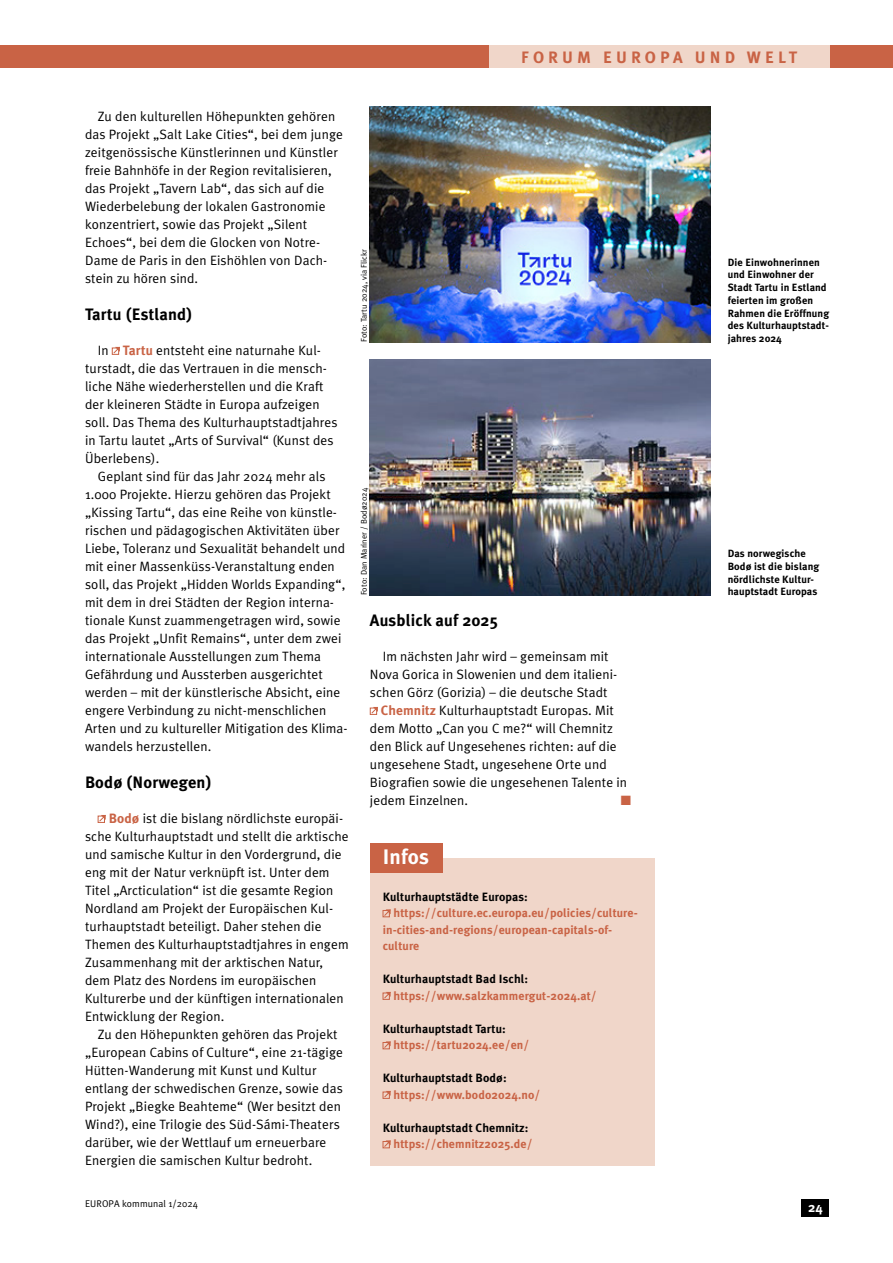
<style>
.page{position:relative;width:893px;height:1263px;background:#fff}
.page>*{position:absolute;margin:0;border:0;box-sizing:border-box;transform-origin:0 0}
.t1{font:700 21px "Meta Plus";letter-spacing:.01em;color:#fff}
.t2{font:700 16.5px "Meta Plus";letter-spacing:.01em;color:#000}
.t3{font:700 16.5px "Meta Plus";letter-spacing:.25em;color:#c96345}
.t4{font:13.5px/18px "Meta Plus Normal";letter-spacing:.01em;color:#000}
.t5{font:700 13.5px "Meta Plus";color:#fff}
.t6{font:13.5px "Zapf Dingbats ITC";color:#c96345}
.t7{font:700 12px/16.5px "Meta Plus";letter-spacing:.01em;color:#c96345}
.t8{font:700 12px "Meta Plus";letter-spacing:.01em;color:#000}
.t9{font:700 10.5px/12.8px "Meta Plus";letter-spacing:.01em;color:#000}
.t10{font:9.75px "Meta Plus Normal";letter-spacing:.01em;color:#000}
.t11{font:8.25px "Meta Plus Normal";letter-spacing:.01em;color:#000}
.s1{font-family:"Meta Plus";font-weight:700;color:#c96345}
</style>
<div class="page">
<div style="left:0;top:46px;width:893px;height:22px;background:#c96345"></div>
<div style="left:489px;top:46px;width:340px;height:22px;background:#f0d6c9"></div>
<div style="left:112px;top:348px;width:7px;height:7px;border:1px solid #c96345"></div>
<svg style="left:113px;top:346px;width:7px;height:8px"></svg>
<div style="left:98px;top:816px;width:7px;height:7px;border:1px solid #c96345"></div>
<svg style="left:99px;top:815px;width:7px;height:7px"></svg>
<div style="left:370px;top:708px;width:7px;height:7px;border:1px solid #c96345"></div>
<svg style="left:371px;top:706px;width:7px;height:8px"></svg>
<img style="left:370px;top:106px;width:341px;height:236px">
<div style="left:370px;top:858px;width:285px;height:307px;background:#f0d6c9"></div>
<div style="left:383px;top:910px;width:7px;height:7px;border:1px solid #c96345"></div>
<svg style="left:384px;top:909px;width:7px;height:7px"></svg>
<div style="left:383px;top:993px;width:7px;height:7px;border:1px solid #c96345"></div>
<svg style="left:384px;top:991px;width:7px;height:8px"></svg>
<div style="left:383px;top:1042px;width:7px;height:7px;border:1px solid #c96345"></div>
<svg style="left:384px;top:1041px;width:7px;height:7px"></svg>
<div style="left:383px;top:1092px;width:7px;height:7px;border:1px solid #c96345"></div>
<svg style="left:384px;top:1090px;width:7px;height:8px"></svg>
<div style="left:383px;top:1141px;width:7px;height:7px;border:1px solid #c96345"></div>
<svg style="left:384px;top:1140px;width:7px;height:7px"></svg>
<div style="left:370px;top:843px;width:72px;height:30px;background:#c96345"></div>
<img style="left:370px;top:360px;width:341px;height:235px">
<div style="left:801px;top:1199px;width:28px;height:17px;background:#000"></div>
<p class="t3" style="left:521px;top:48px;width:278px">FORUM EUROPA UND WELT</p>
<p class="t4" style="left:85px;top:107px;width:259px;text-indent:13px">Zu den kulturellen Höhepunkten gehören das Projekt „Salt Lake Cities“, bei dem junge zeitgenössische Künstlerinnen und Künstler freie Bahnhöfe in der Region revitalisieren, das Projekt „Tavern Lab“, das sich auf die Wiederbelebung der lokalen Gastronomie konzentriert, sowie das Projekt „Silent Echoes“, bei dem die Glocken von Notre-Dame de Paris in den Eishöhlen von Dach&shy;stein zu hören sind.</p>
<p class="t2" style="left:85px;top:305px;width:109px">Tartu (Estland)</p>
<p class="t4" style="left:85px;top:341px;width:254px;text-indent:13px">In <span class="s1">Tartu</span> entsteht eine naturnahe Kul&shy;turstadt, die das Vertrauen in die mensch&shy;liche Nähe wiederherstellen und die Kraft der kleineren Städte in Europa aufzeigen soll. Das Thema des Kulturhauptstadtjahres in Tartu lautet „Arts of Survival“ (Kunst des Überlebens).</p>
<p class="t4" style="left:85px;top:467px;width:264px;text-indent:13px">Geplant sind für das Jahr 2024 mehr als 1.000 Projekte. Hierzu gehören das Projekt „Kissing Tartu“, das eine Reihe von künstle&shy;rischen und pädagogischen Aktivitäten über Liebe, Toleranz und Sexualität behandelt und mit einer Massenküss-Veranstaltung enden soll, das Projekt „Hidden Worlds Expanding“, mit dem in drei Städten der Region interna&shy;tionale Kunst zuammengetragen wird, sowie das Projekt „Unfit Remains“, unter dem zwei internationale Ausstellungen zum Thema Gefährdung und Aussterben ausgerichtet werden – mit der künstlerische Absicht, eine engere Verbindung zu nicht-menschlichen Arten und zu kultureller Mitigation des Klima&shy;wandels herzustellen.</p>
<p class="t2" style="left:85px;top:773px;width:128px">Bodø (Norwegen)</p>
<p class="t4" style="left:85px;top:809px;width:265px;text-indent:24px"><span class="s1">Bodø</span> ist die bislang nördlichste europäi&shy;sche Kulturhauptstadt und stellt die arktische und samische Kultur in den Vordergrund, die eng mit der Natur verknüpft ist. Unter dem Titel „Arcticulation“ ist die gesamte Region Nordland am Projekt der Europäischen Kul&shy;turhauptstadt beteiligt. Daher stehen die Themen des Kulturhauptstadtjahres in engem Zusammenhang mit der arktischen Natur, dem Platz des Nordens im europäischen Kulturerbe und der künftigen internationalen Entwicklung der Region.</p>
<p class="t4" style="left:85px;top:1025px;width:260px;text-indent:13px">Zu den Höhepunkten gehören das Projekt „European Cabins of Culture“, eine 21-tägige Hütten-Wanderung mit Kunst und Kultur entlang der schwedischen Grenze, sowie das Projekt „Biegke Beahteme“ (Wer besitzt den Wind?), eine Trilogie des Süd-Sámi-Theaters darüber, wie der Wettlauf um erneuerbare Energien die samischen Kultur bedroht.</p>
<p class="t11" style="left:359px;top:342px;width:94px;rotate:-90deg">Foto: Tartu 2024, via Flickr</p>
<p class="t9" style="left:728px;top:255px;width:103px">Die Einwohnerinnen und Einwohner der<br>Stadt Tartu in Estland feierten im großen<br>Rahmen die Eröffnung des Kulturhauptstadt&shy;jahres 2024</p>
<p class="t11" style="left:359px;top:595px;width:109px;rotate:-90deg">Foto: Dan Mariner / Bodø2024</p>
<p class="t2" style="left:370px;top:611px;width:129px">Ausblick auf 2025</p>
<p class="t4" style="left:383px;top:647px;width:227px">Im nächsten Jahr wird – gemeinsam mit</p>
<p class="t4" style="left:370px;top:665px;width:249px">Nova Gorica in Slowenien und dem italieni-</p>
<p class="t4" style="left:370px;top:683px;width:239px">schen Görz (Gorizia) – die deutsche Stadt</p>
<p class="t4" style="left:381px;top:701px;width:235px"><span class="s1">Chemnitz</span> Kulturhauptstadt Europas. Mit</p>
<p class="t4" style="left:370px;top:719px;width:244px">dem Motto „Can you C me?“ will Chemnitz</p>
<p class="t4" style="left:370px;top:737px;width:248px">den Blick auf Ungesehenes richten: auf die</p>
<p class="t4" style="left:370px;top:755px;width:238px">ungesehene Stadt, ungesehene Orte und</p>
<p class="t4" style="left:370px;top:773px;width:259px">Biografien sowie die ungesehenen Talente in</p>
<p class="t4" style="left:370px;top:791px;width:100px">jedem Einzelnen.</p>
<p class="t6" style="left:621px;top:794px;width:12px">■</p>
<h1 class="t1" style="left:383px;top:845px;width:48px">Infos</h1>
<p class="t8" style="left:383px;top:889px;width:147px">Kulturhauptstädte Europas:</p>
<p class="t7" style="left:383px;top:905px;width:257px;text-indent:11px">https://culture.ec.europa.eu/policies/culture&shy;in-cities-and-regions/european-capitals-of&shy;culture</p>
<p class="t8" style="left:383px;top:972px;width:147px">Kulturhauptstadt Bad Ischl:</p>
<p class="t7" style="left:394px;top:987px;width:205px">https://www.salzkammergut-2024.at/</p>
<p class="t8" style="left:383px;top:1021px;width:125px">Kulturhauptstadt Tartu:</p>
<p class="t7" style="left:394px;top:1037px;width:137px">https://tartu2024.ee/en/</p>
<p class="t8" style="left:383px;top:1071px;width:126px">Kulturhauptstadt Bodø:</p>
<p class="t7" style="left:394px;top:1086px;width:148px">https://www.bodo2024.no/</p>
<p class="t8" style="left:383px;top:1120px;width:147px">Kulturhauptstadt Chemnitz:</p>
<p class="t7" style="left:394px;top:1136px;width:140px">https://chemnitz2025.de/</p>
<p class="t9" style="left:728px;top:547px;width:93px">Das norwegische<br>Bodø ist die bislang nördlichste Kultur&shy;hauptstadt Europas</p>
<p class="t10" style="left:85px;top:1198px;width:115px">EUROPA kommunal 1/2024</p>
<p class="t5" style="left:808px;top:1199px;width:16px">24</p>
</div>
